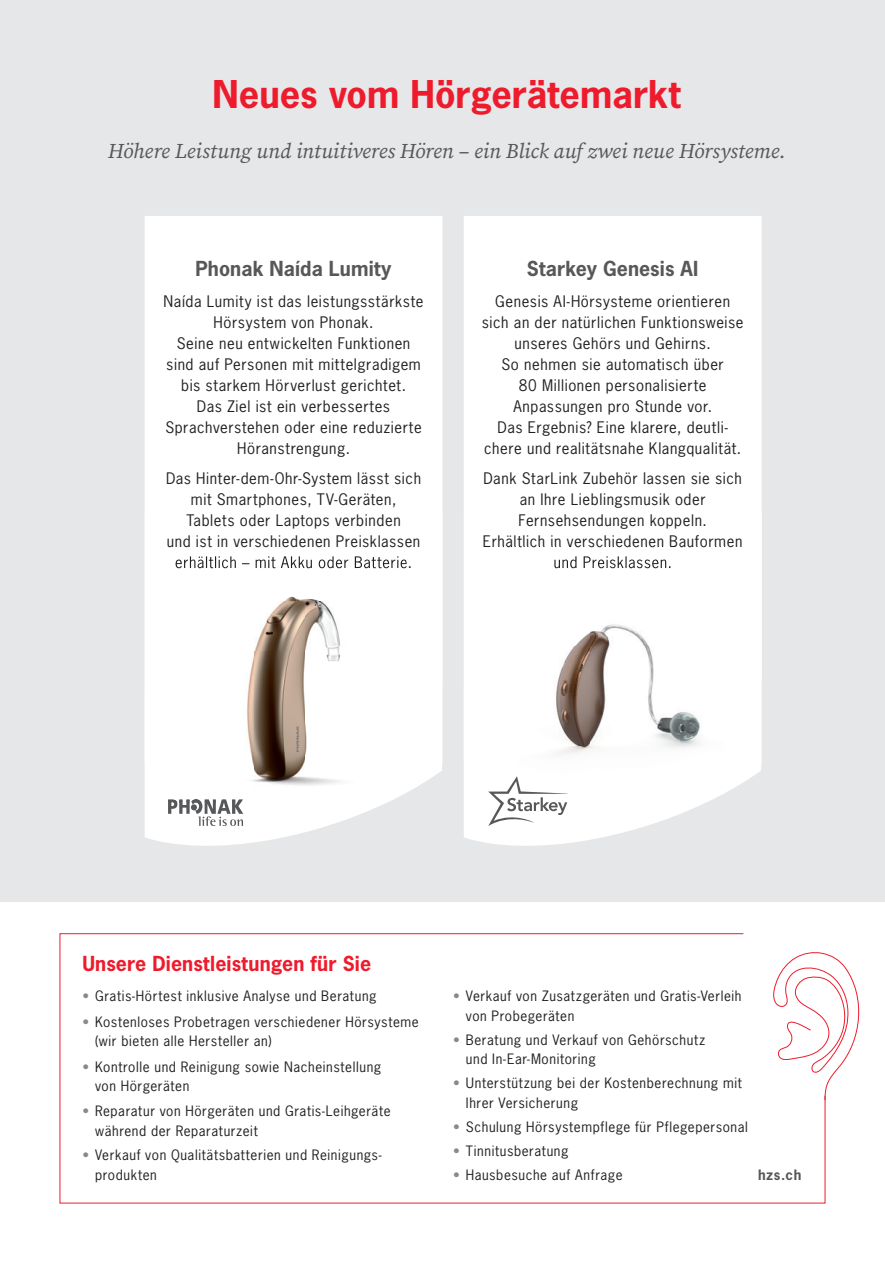
<style>
.page{position:relative;width:885px;height:1263px;background:#fff}
.page>*{position:absolute;margin:0;border:0;box-sizing:border-box;transform-origin:0 0}
.t1{font:700 36px "News Gothic Std";color:#ee1b2d}
.t2{font:italic 21px "Source Serif Variable";letter-spacing:-.005em;color:#57585a}
.t3{font:700 19.5px "News Gothic Std";letter-spacing:.005em;color:#57585a}
.t4{font:700 19.5px "News Gothic Std";letter-spacing:.005em;color:#ee1b2d}
.t5{font:15px/21px "News Gothic Std";letter-spacing:.04em;color:#231f20;text-align:center}
.t6{font:13.5px/19.5px "News Gothic Std";letter-spacing:.045em;color:#231f20}
.t7{font:700 13.5px "News Gothic Std";color:#57585a}
.s1{color:#87898c}
</style>
<div class="page">
<div style="left:0;top:0;width:884px;height:901px;background:#e6e7e9"></div>
<svg style="left:825px;top:953px;width:35px;height:147px"></svg>
<svg style="left:59px;top:933px;width:766px;height:271px"></svg>
<div style="left:145px;top:216px;width:297px;height:296px;background:#fff"></div>
<svg style="left:145px;top:512px;width:297px;height:334px;fill:#fff"></svg>
<img style="left:154px;top:551px;width:252px;height:252px">
<svg style="left:168px;top:799px;width:75px;height:27px;background:#c1c1c2"></svg>
<img style="left:175px;top:556px;width:231px;height:12px">
<div style="left:464px;top:216px;width:297px;height:296px;background:#fff"></div>
<svg style="left:464px;top:512px;width:297px;height:334px;background:#fbfbfb"></svg>
<img style="left:501px;top:547px;width:222px;height:249px">
<img style="left:554px;top:556px;width:116px;height:12px">
<svg style="left:488px;top:776px;width:79px;height:50px;background:#e3e3e3"></svg>
<h1 class="t1" style="left:212px;top:71px;width:470px">Neues vom Hörgerätemarkt</h1>
<h2 class="t2" style="left:108px;top:137px;width:679px">Höhere Leistung und intuitiveres Hören – ein Blick auf zwei neue Hörsysteme.</h2>
<h3 class="t3" style="left:195px;top:255px;width:197px">Phonak Naída Lumity</h3>
<p class="t5" style="left:163px;top:291px;width:261px">Naída Lumity ist das leistungsstärkste<br>Hörsystem von Phonak.<br>Seine neu entwickelten Funktionen sind auf Personen mit mittelgradigem bis starkem Hörverlust gerichtet.<br>Das Ziel ist ein verbessertes<br>Sprachverstehen oder eine reduzierte<br>Höranstrengung.</p>
<p class="t5" style="left:166px;top:468px;width:256px">Das Hinter-dem-Ohr-System lässt sich mit Smartphones, TV-Geräten, Tablets oder Laptops verbinden<br>und ist in verschiedenen Preisklassen</p>
<h3 class="t3" style="left:527px;top:255px;width:173px">Starkey Genesis AI</h3>
<p class="t5" style="left:482px;top:291px;width:263px">Genesis AI-Hörsysteme orientieren sich an der natürlichen Funktionsweise unseres Gehörs und Gehirns.<br>So nehmen sie automatisch über<br>80 Millionen personalisierte Anpassungen pro Stunde vor.<br>Das Ergebnis? Eine klarere, deutli&shy;chere und realitätsnahe Klangqualität.</p>
<p class="t5" style="left:483px;top:468px;width:261px">Dank StarLink Zubehör lassen sie sich an Ihre Lieblingsmusik oder Fernsehsendungen koppeln.<br>Erhältlich in verschiedenen Bauformen</p>
<h3 class="t4" style="left:82px;top:951px;width:290px">Unsere Dienstleistungen für Sie</h3>
<p class="t6" style="left:82px;top:986px;width:296px"><span class="s1">•</span> Gratis-Hörtest inklusive Analyse und Beratung</p>
<p class="t6" style="left:95px;top:1012px;width:325px;text-indent:-13px"><span class="s1">•</span> Kostenloses Probetragen verschiedener Hörsysteme (wir bieten alle Hersteller an)</p>
<p class="t6" style="left:95px;top:1057px;width:288px;text-indent:-13px"><span class="s1">•</span> Kontrolle und Reinigung sowie Nacheinstellung von Hörgeräten</p>
<p class="t6" style="left:95px;top:1101px;width:297px;text-indent:-13px"><span class="s1">•</span> Reparatur von Hörgeräten und Gratis-Leihgeräte während der Reparaturzeit</p>
<p class="t6" style="left:95px;top:1145px;width:288px;text-indent:-13px"><span class="s1">•</span> Verkauf von Qualitätsbatterien und Reinigungs&shy;produkten</p>
<p class="t6" style="left:466px;top:986px;width:277px;text-indent:-13px"><span class="s1">•</span> Verkauf von Zusatzgeräten und Gratis-Verleih von Probegeräten</p>
<p class="t6" style="left:466px;top:1030px;width:241px;text-indent:-13px"><span class="s1">•</span> Beratung und Verkauf von Gehörschutz und In-Ear-Monitoring</p>
<p class="t6" style="left:466px;top:1073px;width:277px;text-indent:-13px"><span class="s1">•</span> Unterstützung bei der Kostenberechnung mit<br>Ihrer Versicherung</p>
<p class="t6" style="left:453px;top:1117px;width:296px"><span class="s1">•</span> Schulung Hörsystempflege für Pflegepersonal</p>
<p class="t6" style="left:453px;top:1141px;width:117px"><span class="s1">•</span> Tinnitusberatung</p>
<p class="t6" style="left:453px;top:1165px;width:171px"><span class="s1">•</span> Hausbesuche auf Anfrage</p>
<p class="t7" style="left:758px;top:1166px;width:45px">hzs.ch</p>
</div>
